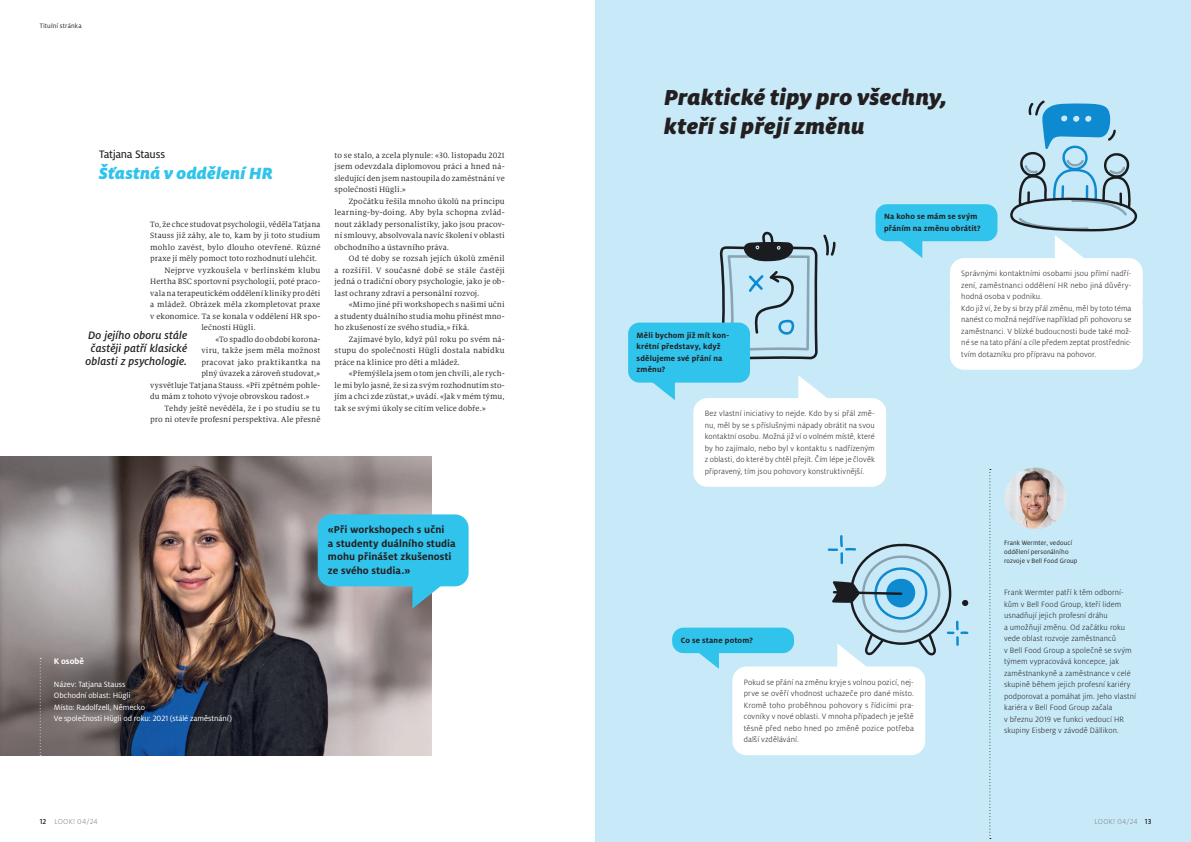
<style>
.page{position:relative;width:1191px;height:842px;background:#fff}
.page>*{position:absolute;margin:0;border:0;box-sizing:border-box;transform-origin:0 0}
.t1{font:italic 900 24px/28.8px "Milo Pro";letter-spacing:.01em;color:#231f20}
.t2{font:italic 900 18px "Milo Pro";letter-spacing:.01em;color:#30c3ec}
.t3{font:italic 500 12px/13px "Milo Pro";color:#231f20;text-align:center}
.t4{font:12px "Milo Pro Text";letter-spacing:-.025em;color:#231f20}
.t5{font:700 11px/13.5px "Milo Pro";letter-spacing:.01em;color:#231f20}
.t6{font:700 9px "Milo Pro";color:#fff}
.t7{font:8.5px/11.5px "Milo Serif Pro";letter-spacing:.01em;color:#231f20;text-align:justify}
.t8{font:300 8.5px/11.5px "Milo Pro";letter-spacing:.01em;color:#231f20}
.t9{font:700 8.5px/11.5px "Milo Pro";letter-spacing:.02em;color:#231f20}
.t10{font:8.5px/11.5px "Milo Pro";letter-spacing:-.005em;color:#fff}
.t11{font:8.5px "Milo Serif Pro";letter-spacing:.035em;color:#231f20}
.t12{font:300 8px "Milo Pro";letter-spacing:.025em;color:#808285}
.t13{font:7px/9px "Milo Pro";letter-spacing:.01em;color:#231f20}
.s1{font-weight:500;color:#231f20}
</style>
<div class="page">
<div style="left:595px;top:0;width:596px;height:842px;background:#c8eaf8"></div>
<img style="left:0;top:457px;width:431px;height:299px">
<svg style="left:823px;top:234px;width:12px;height:22px"></svg>
<svg style="left:701px;top:232px;width:116px;height:128px"></svg>
<img style="left:1004px;top:468px;width:62px;height:61px;border-radius:31px">
<svg style="left:989px;top:469px;width:2px;height:370px"></svg>
<svg style="left:1010px;top:101px;width:127px;height:160px"></svg>
<div style="left:950px;top:258px;width:192px;height:54px;background:#fff;border-radius:14px"></div>
<div style="left:950px;top:293px;width:192px;height:77px;background:#fff;border-radius:14px"></div>
<svg style="left:882px;top:240px;width:40px;height:18px"></svg>
<div style="left:875px;top:204px;width:122px;height:37px;background:#30c3ec;border-radius:11px"></div>
<svg style="left:798px;top:375px;width:29px;height:23px"></svg>
<div style="left:693px;top:398px;width:193px;height:89px;background:#fff;border-radius:14px"></div>
<svg style="left:679px;top:628px;width:40px;height:41px"></svg>
<div style="left:672px;top:628px;width:122px;height:25px;background:#30c3ec;border-radius:11px"></div>
<svg style="left:827px;top:535px;width:141px;height:149px"></svg>
<div style="left:732px;top:666px;width:193px;height:89px;background:#fff;border-radius:14px"></div>
<svg style="left:653px;top:383px;width:22px;height:17px"></svg>
<div style="left:628px;top:323px;width:122px;height:60px;background:#30c3ec;border-radius:11px"></div>
<svg style="left:40px;top:658px;width:1px;height:98px"></svg>
<svg style="left:412px;top:585px;width:48px;height:23px"></svg>
<div style="left:318px;top:514px;width:150px;height:72px;background:#30c3ec;border-radius:14px"></div>
<p class="t13" style="left:40px;top:22px;width:43px">Titulní stránka</p>
<h3 class="t4" style="left:99px;top:148px;width:67px">Tatjana Stauss</h3>
<h2 class="t2" style="left:99px;top:163px;width:175px">Šťastná v oddělení HR</h2>
<p class="t7" style="left:150px;top:218px;width:172px">To, že chce studovat psychologii, věděla Tatjana</p>
<p class="t7" style="left:150px;top:230px;width:172px">Stauss již záhy, ale to, kam by ji toto studium</p>
<p class="t7" style="left:150px;top:241px;width:172px">mohlo zavést, bylo dlouho otevřené. Různé</p>
<p class="t7" style="left:150px;top:253px;width:168px">praxe jí měly pomoct toto rozhodnutí ulehčit.</p>
<p class="t7" style="left:164px;top:264px;width:157px">Nejprve vyzkoušela v berlínském klubu</p>
<p class="t7" style="left:150px;top:276px;width:172px">Hertha BSC sportovní psychologii, poté praco-</p>
<p class="t7" style="left:150px;top:287px;width:172px">vala na terapeutickém oddělení kliniky pro děti</p>
<p class="t7" style="left:150px;top:299px;width:172px">a mládež. Obrázek měla zkompletovat praxe</p>
<p class="t7" style="left:150px;top:310px;width:172px">v ekonomice. Ta se konala v oddělení HR spo-</p>
<p class="t7" style="left:201px;top:322px;width:56px">lečnosti Hügli.</p>
<p class="t7" style="left:215px;top:333px;width:106px">«To spadlo do období korona-</p>
<p class="t7" style="left:201px;top:345px;width:121px">viru, takže jsem měla možnost</p>
<p class="t11" style="left:201px;top:357px;width:121px">pracovat jako praktikantka na</p>
<p class="t7" style="left:201px;top:368px;width:121px">plný úvazek a zároveň studovat,»</p>
<p class="t7" style="left:150px;top:379px;width:172px">vysvětluje Tatjana Stauss. «Při zpětném pohle-</p>
<p class="t7" style="left:150px;top:391px;width:161px">du mám z tohoto vývoje obrovskou radost.»</p>
<p class="t7" style="left:164px;top:402px;width:157px">Tehdy ještě nevěděla, že i po studiu se tu</p>
<p class="t7" style="left:150px;top:414px;width:172px">pro ni otevře profesní perspektiva. Ale přesně</p>
<h3 class="t3" style="left:86px;top:329px;width:103px">Do jejího oboru stále častěji patří klasické oblasti z psychologie.</h3>
<p class="t7" style="left:334px;top:149px;width:172px">to se stalo, a zcela plynule: «30. listopadu 2021 jsem odevzdala diplomovou práci a hned ná&shy;sledující den jsem nastoupila do zaměstnání ve společnosti Hügli.»</p>
<p class="t7" style="left:334px;top:195px;width:172px;text-indent:14px">Zpočátku řešila mnoho úkolů na principu learning-by-doing. Aby byla schopna zvlád&shy;nout základy personalistiky, jako jsou pracov&shy;ní smlouvy, absolvovala navíc školení v oblasti obchodního a ústavního práva.</p>
<p class="t7" style="left:334px;top:253px;width:172px;text-indent:14px">Od té doby se rozsah jejích úkolů změnil a rozšířil. V současné době se stále častěji jedná o tradiční obory psychologie, jako je ob&shy;last ochrany zdraví a personální rozvoj.</p>
<p class="t7" style="left:334px;top:299px;width:172px;text-indent:14px">«Mimo jiné při workshopech s našimi učni a studenty duálního studia mohu přinést mno&shy;ho zkušeností ze svého studia,» říká.</p>
<p class="t7" style="left:334px;top:333px;width:172px;text-indent:14px">Zajímavé bylo, když půl roku po svém ná&shy;stupu do společnosti Hügli dostala nabídku práce na klinice pro děti a mládež.</p>
<p class="t7" style="left:334px;top:368px;width:172px;text-indent:14px">«Přemýšlela jsem o tom jen chvíli, ale rych&shy;le mi bylo jasné, že si za svým rozhodnutím sto&shy;jím a chci zde zůstat,» uvádí. «Jak v mém týmu, tak se svými úkoly se cítím velice dobře.»</p>
<p class="t6" style="left:54px;top:656px;width:32px">K osobě</p>
<p class="t10" style="left:54px;top:678px;width:180px">Název: Tatjana Stauss<br>Obchodní oblast: Hügli<br>Místo: Radolfzell, Německo<br>Ve společnosti Hügli od roku: 2021 (stálé zaměstnání)</p>
<p class="t5" style="left:328px;top:523px;width:129px">«Při workshopech s učni<br>a studenty duálního studia mohu přinášet zkušenosti ze svého studia.»</p>
<h1 class="t1" style="left:664px;top:83px;width:285px">Praktické tipy pro všechny, kteří si přejí změnu</h1>
<p class="t9" style="left:636px;top:329px;width:94px">Měli bychom již mít kon&shy;krétní představy, když sdělujeme své přání na změnu?</p>
<p class="t9" style="left:884px;top:211px;width:98px">Na koho se mám se svým přáním na změnu obrátit?</p>
<p class="t8" style="left:961px;top:268px;width:172px">Správnými kontaktními osobami jsou přímí nadří&shy;zení, zaměstnanci oddělení HR nebo jiná důvěry&shy;hodná osoba v podniku.<br>Kdo již ví, že by si brzy přál změnu, měl by toto téma nanést co možná nejdříve například při pohovoru se zaměstnanci. V blízké budoucnosti bude také mož&shy;né se na tato přání a cíle předem zeptat prostřednic&shy;tvím dotazníku pro přípravu na pohovor.</p>
<p class="t8" style="left:704px;top:408px;width:172px;text-align:justify">Bez vlastní iniciativy to nejde. Kdo by si přál změ&shy;nu, měl by se s příslušnými nápady obrátit na svou kontaktní osobu. Možná již ví o volném místě, které by ho zajímalo, nebo byl v kontaktu s nadřízeným z oblasti, do které by chtěl přejít. Čím lépe je člověk připravený, tím jsou pohovory konstruktivnější.</p>
<p class="t9" style="left:680px;top:634px;width:74px">Co se stane potom?</p>
<p class="t8" style="left:743px;top:676px;width:172px;text-align:justify">Pokud se přání na změnu kryje s volnou pozicí, nej&shy;prve se ověří vhodnost uchazeče pro dané místo.<br>Kromě toho proběhnou pohovory s řídicími pra&shy;covníky v nové oblasti. V mnoha případech je ještě těsně před nebo hned po změně pozice potřeba další vzdělávání.</p>
<p class="t13" style="left:1004px;top:538px;width:75px">Frank Wermter, vedoucí oddělení personálního rozvoje v Bell Food Group</p>
<p class="t8" style="left:1004px;top:587px;width:133px">Frank Wermter patří k těm odborní&shy;kům v Bell Food Group, kteří lidem usnadňují jejich profesní dráhu<br>a umožňují změnu. Od začátku roku vede oblast rozvoje zaměstnanců<br>v Bell Food Group a společně se svým týmem vypracovává koncepce, jak zaměstnankyně a zaměstnance v celé skupině během jejich profesní kariéry podporovat a pomáhat jim. Jeho vlastní kariéra v Bell Food Group začala<br>v březnu 2019 ve funkci vedoucí HR skupiny Eisberg v závodě Dällikon.</p>
<p class="t12" style="left:40px;top:817px;width:60px"><span class="s1">12</span> LOOK! 04/24</p>
<p class="t12" style="left:1094px;top:817px;width:58px">LOOK! 04/24 <span class="s1">13</span></p>
</div>
